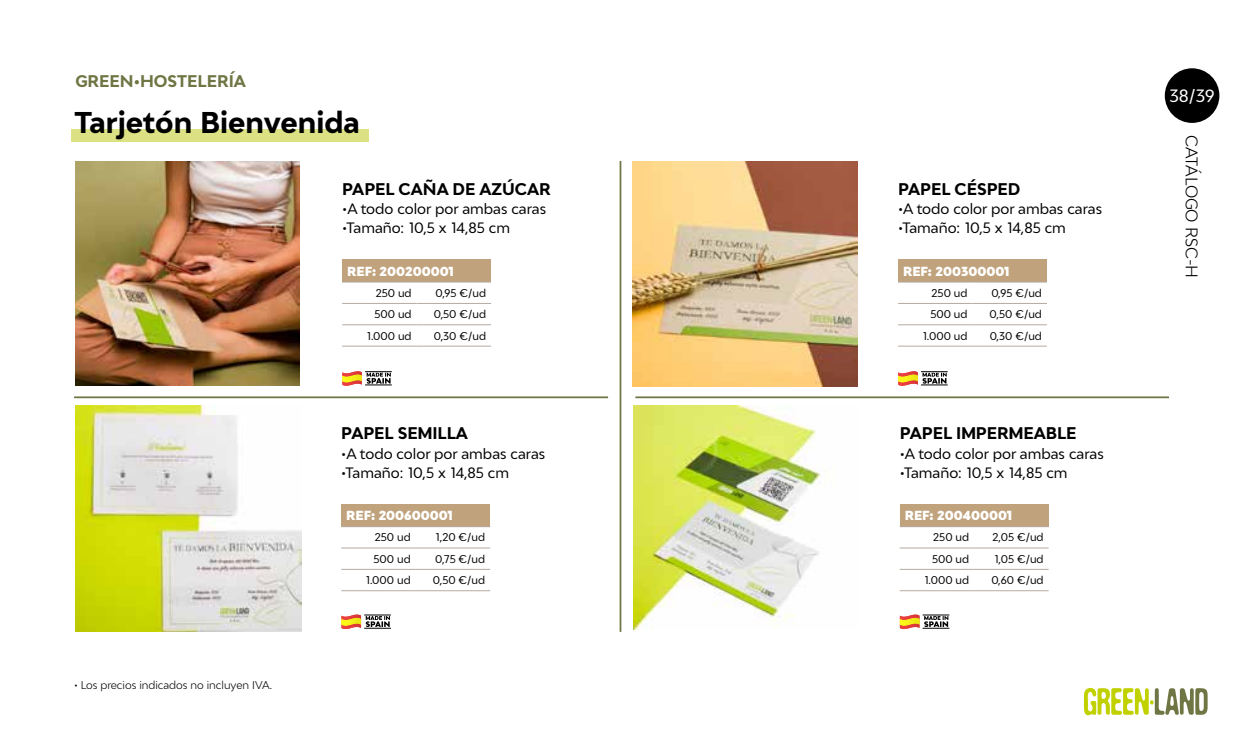
<style>
.page{position:relative;width:1241px;height:745px;background:#fff}
.page>*{position:absolute;margin:0;border:0;box-sizing:border-box;transform-origin:0 0}
.t1{font:700 28px "Adlinnaka";color:#000}
.t2{font:16.62px "Adlinnaka";color:#fff}
.t3{font:700 15.75px "Adlinnaka";color:#000}
.t4{font:700 15.75px "Adlinnaka";color:#6f7543}
.t5{font:300 15.75px "Adlinnaka";color:#000}
.t6{font:14px "Adlinnaka";color:#000}
.t7{font:900 12.25px "Adlinnaka";color:#fff}
.t8{font:10.5px "Adlinnaka";color:#000}
.t9{font:300 10.5px "Adlinnaka";color:#000}
</style>
<div class="page">
<img style="left:75px;top:405px;width:226px;height:226px">
<div style="left:341px;top:504px;width:149px;height:22px;background:#c0a37d"></div>
<hr style="left:341px;top:526px;width:74px;height:1px;background:#b5aba1">
<hr style="left:415px;top:526px;width:75px;height:1px;background:#b5aba1">
<hr style="left:341px;top:547px;width:74px;height:1px;background:#b5aba1">
<hr style="left:415px;top:547px;width:75px;height:1px;background:#b5aba1">
<hr style="left:341px;top:568px;width:74px;height:1px;background:#b5aba1">
<hr style="left:415px;top:568px;width:75px;height:1px;background:#b5aba1">
<hr style="left:341px;top:590px;width:74px;height:1px;background:#b5aba1">
<hr style="left:415px;top:590px;width:75px;height:1px;background:#b5aba1">
<img style="left:633px;top:405px;width:195px;height:224px">
<div style="left:899px;top:504px;width:149px;height:22px;background:#c0a37d"></div>
<hr style="left:899px;top:526px;width:75px;height:1px;background:#b5aba1">
<hr style="left:974px;top:526px;width:74px;height:1px;background:#b5aba1">
<hr style="left:899px;top:547px;width:75px;height:1px;background:#b5aba1">
<hr style="left:974px;top:547px;width:74px;height:1px;background:#b5aba1">
<hr style="left:899px;top:568px;width:75px;height:1px;background:#b5aba1">
<hr style="left:974px;top:568px;width:74px;height:1px;background:#b5aba1">
<hr style="left:899px;top:590px;width:75px;height:1px;background:#b5aba1">
<hr style="left:974px;top:590px;width:74px;height:1px;background:#b5aba1">
<svg style="left:341px;top:614px;width:50px;height:15px"></svg>
<svg style="left:899px;top:614px;width:50px;height:15px"></svg>
<hr style="left:74px;top:396px;width:534px;height:2px;background:#6f7543">
<hr style="left:635px;top:396px;width:533px;height:2px;background:#6f7543">
<svg style="left:1083px;top:688px;width:124px;height:26px"></svg>
<hr style="left:619px;top:161px;width:2px;height:470px;background:#6f7543">
<div style="left:71px;top:130px;width:297px;height:12px;background:#dce283"></div>
<img style="left:632px;top:161px;width:224px;height:225px">
<div style="left:897px;top:259px;width:149px;height:23px;background:#c0a37d"></div>
<hr style="left:897px;top:281px;width:75px;height:1px;background:#b5aba1">
<hr style="left:972px;top:281px;width:74px;height:1px;background:#b5aba1">
<hr style="left:897px;top:303px;width:75px;height:1px;background:#b5aba1">
<hr style="left:972px;top:303px;width:74px;height:1px;background:#b5aba1">
<hr style="left:897px;top:324px;width:75px;height:1px;background:#b5aba1">
<hr style="left:972px;top:324px;width:74px;height:1px;background:#b5aba1">
<hr style="left:897px;top:345px;width:75px;height:1px;background:#b5aba1">
<hr style="left:972px;top:345px;width:74px;height:1px;background:#b5aba1">
<svg style="left:898px;top:371px;width:49px;height:15px"></svg>
<img style="left:75px;top:161px;width:224px;height:224px">
<div style="left:342px;top:259px;width:149px;height:23px;background:#c0a37d"></div>
<hr style="left:342px;top:281px;width:74px;height:1px;background:#b5aba1">
<hr style="left:416px;top:281px;width:75px;height:1px;background:#b5aba1">
<hr style="left:342px;top:303px;width:74px;height:1px;background:#b5aba1">
<hr style="left:416px;top:303px;width:75px;height:1px;background:#b5aba1">
<hr style="left:342px;top:324px;width:74px;height:1px;background:#b5aba1">
<hr style="left:416px;top:324px;width:75px;height:1px;background:#b5aba1">
<hr style="left:342px;top:345px;width:74px;height:1px;background:#b5aba1">
<hr style="left:416px;top:345px;width:75px;height:1px;background:#b5aba1">
<svg style="left:342px;top:371px;width:50px;height:15px"></svg>
<div style="left:1164px;top:68px;width:55px;height:55px;background:#000;border-radius:50%"></div>
<p class="t4" style="left:75px;top:71px;width:172px">GREEN•HOSTELERÍA</p>
<h1 class="t1" style="left:74px;top:105px;width:287px">Tarjetón Bienvenida</h1>
<p class="t3" style="left:342px;top:178px;width:210px">PAPEL CAÑA DE AZÚCAR</p>
<p class="t6" style="left:342px;top:199px;width:205px">•A todo color por ambas caras</p>
<p class="t6" style="left:342px;top:219px;width:169px">•Tamaño: 10,5 x 14,85 cm</p>
<p class="t7" style="left:347px;top:263px;width:108px">REF: 200200001</p>
<p class="t8" style="left:375px;top:286px;width:37px">250 ud</p>
<p class="t8" style="left:435px;top:286px;width:52px">0,95 €/ud</p>
<p class="t8" style="left:374px;top:307px;width:39px">500 ud</p>
<p class="t8" style="left:433px;top:307px;width:54px">0,50 €/ud</p>
<p class="t8" style="left:366px;top:328px;width:47px">1.000 ud</p>
<p class="t8" style="left:433px;top:328px;width:54px">0,30 €/ud</p>
<p class="t9" style="left:74px;top:677px;width:199px">• Los precios indicados no incluyen IVA.</p>
<p class="t3" style="left:341px;top:423px;width:128px">PAPEL SEMILLA</p>
<p class="t6" style="left:341px;top:444px;width:205px">•A todo color por ambas caras</p>
<p class="t6" style="left:341px;top:463px;width:169px">•Tamaño: 10,5 x 14,85 cm</p>
<p class="t7" style="left:346px;top:507px;width:108px">REF: 200600001</p>
<p class="t8" style="left:375px;top:530px;width:37px">250 ud</p>
<p class="t8" style="left:435px;top:530px;width:51px">1,20 €/ud</p>
<p class="t8" style="left:373px;top:551px;width:39px">500 ud</p>
<p class="t8" style="left:435px;top:551px;width:52px">0,75 €/ud</p>
<p class="t8" style="left:365px;top:573px;width:47px">1.000 ud</p>
<p class="t8" style="left:433px;top:573px;width:54px">0,50 €/ud</p>
<p class="t3" style="left:897px;top:178px;width:124px">PAPEL CÉSPED</p>
<p class="t6" style="left:897px;top:199px;width:205px">•A todo color por ambas caras</p>
<p class="t6" style="left:897px;top:219px;width:169px">•Tamaño: 10,5 x 14,85 cm</p>
<p class="t7" style="left:902px;top:263px;width:108px">REF: 200300001</p>
<p class="t8" style="left:931px;top:286px;width:37px">250 ud</p>
<p class="t8" style="left:991px;top:286px;width:52px">0,95 €/ud</p>
<p class="t8" style="left:930px;top:307px;width:39px">500 ud</p>
<p class="t8" style="left:989px;top:307px;width:54px">0,50 €/ud</p>
<p class="t8" style="left:922px;top:328px;width:47px">1.000 ud</p>
<p class="t8" style="left:989px;top:328px;width:54px">0,30 €/ud</p>
<p class="t3" style="left:899px;top:423px;width:178px">PAPEL IMPERMEABLE</p>
<p class="t6" style="left:899px;top:444px;width:205px">•A todo color por ambas caras</p>
<p class="t6" style="left:899px;top:463px;width:169px">•Tamaño: 10,5 x 14,85 cm</p>
<p class="t7" style="left:904px;top:507px;width:109px">REF: 200400001</p>
<p class="t8" style="left:933px;top:530px;width:37px">250 ud</p>
<p class="t8" style="left:992px;top:530px;width:53px">2,05 €/ud</p>
<p class="t8" style="left:931px;top:551px;width:39px">500 ud</p>
<p class="t8" style="left:993px;top:551px;width:51px">1,05 €/ud</p>
<p class="t8" style="left:923px;top:573px;width:47px">1.000 ud</p>
<p class="t8" style="left:991px;top:573px;width:54px">0,60 €/ud</p>
<p class="t2" style="left:1169px;top:85px;width:47px">38/39</p>
<p class="t5" style="left:1201px;top:135px;width:144px;rotate:90deg">CATÁLOGO RSC-H</p>
</div>
